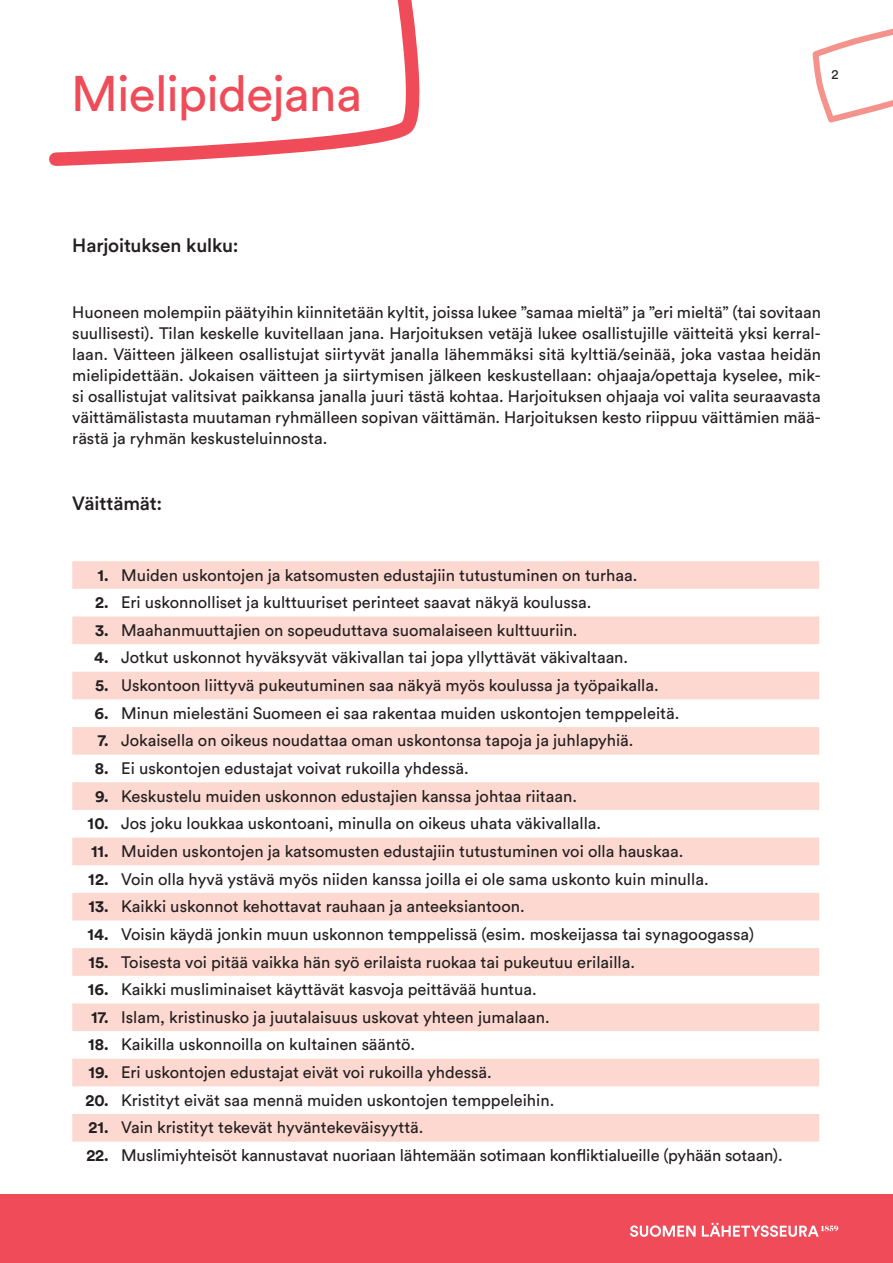
<style>
.page{position:relative;width:893px;height:1263px;background:#fff}
.page>*{position:absolute;margin:0;border:0;box-sizing:border-box;transform-origin:0 0}
.t1{font:49.5px "Circular Std";letter-spacing:-.015em;color:#ef4b58}
.t2{font:500 19.05px "Circular Std";letter-spacing:-.01em;color:#231f20}
.t3{font:16.5px/21px "Circular Std";color:#231f20;text-align:justify}
.t4{font:13.5px "Circular Std";color:#231f20}
.s1{font-weight:700}
</style>
<div class="page">
<div style="left:0;top:1194px;width:893px;height:69px;background:#ef4b58"></div>
<svg style="left:812px;top:28px;width:81px;height:95px"></svg>
<svg style="left:630px;top:1225px;width:66px;height:12px"></svg>
<svg style="left:702px;top:1223px;width:136px;height:14px"></svg>
<div style="left:72px;top:561px;width:747px;height:28px;background:#fcd8d0"></div>
<svg style="left:72px;top:616px;width:747px;height:526px;fill:#fcd8d0"></svg>
<svg style="left:49px;top:0;width:371px;height:166px"></svg>
<h1 class="t1" style="left:71px;top:64px;width:292px">Mielipidejana</h1>
<p class="t4" style="left:831px;top:66px;width:9px">2</p>
<p class="t2" style="left:72px;top:233px;width:168px">Harjoituksen kulku:</p>
<p class="t3" style="left:72px;top:301px;width:750px">Huoneen molempiin päätyihin kiinnitetään kyltit, joissa lukee ”samaa mieltä” ja ”eri mieltä” (tai sovitaan suullisesti). Tilan keskelle kuvitellaan jana. Harjoituksen vetäjä lukee osallistujille väitteitä yksi kerral&shy;laan. Väitteen jälkeen osallistujat siirtyvät janalla lähemmäksi sitä kylttiä/seinää, joka vastaa heidän mielipidettään. Jokaisen väitteen ja siirtymisen jälkeen keskustellaan: ohjaaja/opettaja kyselee, mik&shy;si osallistujat valitsivat paikkansa janalla juuri tästä kohtaa. Harjoituksen ohjaaja voi valita seuraavasta väittämälistasta muutaman ryhmälleen sopivan väittämän. Harjoituksen kesto riippuu väittämien mää&shy;rästä ja ryhmän keskusteluinnosta.</p>
<p class="t2" style="left:72px;top:491px;width:91px">Väittämät:</p>
<p class="t3" style="left:98px;top:564px;width:541px"><span class="s1">1.</span> Muiden uskontojen ja katsomusten edustajiin tutustuminen on turhaa.</p>
<p class="t3" style="left:95px;top:592px;width:498px"><span class="s1">2.</span> Eri uskonnolliset ja kulttuuriset perinteet saavat näkyä koulussa.</p>
<p class="t3" style="left:95px;top:619px;width:484px"><span class="s1">3.</span> Maahanmuuttajien on sopeuduttava suomalaiseen kulttuuriin.</p>
<p class="t3" style="left:94px;top:647px;width:535px"><span class="s1">4.</span> Jotkut uskonnot hyväksyvät väkivallan tai jopa yllyttävät väkivaltaan.</p>
<p class="t3" style="left:95px;top:675px;width:565px"><span class="s1">5.</span> Uskontoon liittyvä pukeutuminen saa näkyä myös koulussa ja työpaikalla.</p>
<p class="t3" style="left:94px;top:702px;width:586px"><span class="s1">6.</span> Minun mielestäni Suomeen ei saa rakentaa muiden uskontojen temppeleitä.</p>
<p class="t3" style="left:98px;top:730px;width:537px"><span class="s1">7.</span> Jokaisella on oikeus noudattaa oman uskontonsa tapoja ja juhlapyhiä.</p>
<p class="t3" style="left:95px;top:757px;width:375px"><span class="s1">8.</span> Ei uskontojen edustajat voivat rukoilla yhdessä.</p>
<p class="t3" style="left:95px;top:785px;width:483px"><span class="s1">9.</span> Keskustelu muiden uskonnon edustajien kanssa johtaa riitaan.</p>
<p class="t3" style="left:88px;top:813px;width:515px"><span class="s1">10.</span> Jos joku loukkaa uskontoani, minulla on oikeus uhata väkivallalla.</p>
<p class="t3" style="left:91px;top:840px;width:594px"><span class="s1">11.</span> Muiden uskontojen ja katsomusten edustajiin tutustuminen voi olla hauskaa.</p>
<p class="t3" style="left:88px;top:868px;width:622px"><span class="s1">12.</span> Voin olla hyvä ystävä myös niiden kanssa joilla ei ole sama uskonto kuin minulla.</p>
<p class="t3" style="left:88px;top:896px;width:438px"><span class="s1">13.</span> Kaikki uskonnot kehottavat rauhaan ja anteeksiantoon.</p>
<p class="t3" style="left:88px;top:923px;width:668px"><span class="s1">14.</span> Voisin käydä jonkin muun uskonnon temppelissä (esim. moskeijassa tai synagoogassa)</p>
<p class="t3" style="left:88px;top:951px;width:548px"><span class="s1">15.</span> Toisesta voi pitää vaikka hän syö erilaista ruokaa tai pukeutuu erilailla.</p>
<p class="t3" style="left:88px;top:979px;width:450px"><span class="s1">16.</span> Kaikki musliminaiset käyttävät kasvoja peittävää huntua.</p>
<p class="t3" style="left:91px;top:1006px;width:460px"><span class="s1">17.</span> Islam, kristinusko ja juutalaisuus uskovat yhteen jumalaan.</p>
<p class="t3" style="left:88px;top:1034px;width:329px"><span class="s1">18.</span> Kaikilla uskonnoilla on kultainen sääntö.</p>
<p class="t3" style="left:88px;top:1061px;width:405px"><span class="s1">19.</span> Eri uskontojen edustajat eivät voi rukoilla yhdessä.</p>
<p class="t3" style="left:85px;top:1089px;width:470px"><span class="s1">20.</span> Kristityt eivät saa mennä muiden uskontojen temppeleihin.</p>
<p class="t3" style="left:89px;top:1117px;width:336px"><span class="s1">21.</span> Vain kristityt tekevät hyväntekeväisyyttä.</p>
<p class="t3" style="left:86px;top:1144px;width:698px"><span class="s1">22.</span> Muslimiyhteisöt kannustavat nuoriaan lähtemään sotimaan konfliktialueille (pyhään sotaan).</p>
</div>
